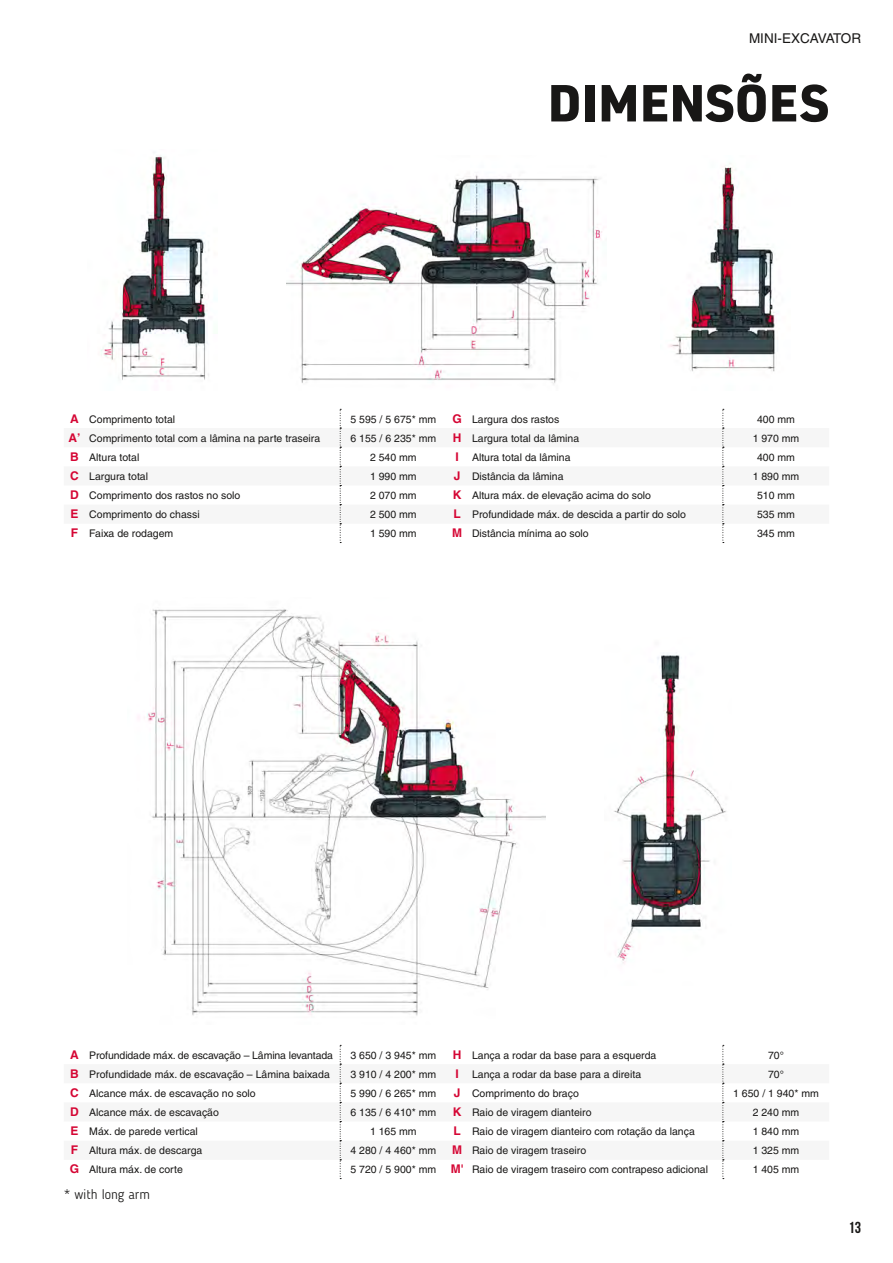
<style>
.page{position:relative;width:893px;height:1263px;background:#fff}
.page>*{position:absolute;margin:0;border:0;box-sizing:border-box;transform-origin:0 0}
.t1{font:900 51px "URWDIN";color:#181716}
.t2{font:15.9px "Bebas Neue";color:#181716}
.t3{font:13.5px "Helvetica LT Pro";color:#181716}
.t4{font:300 13.5px "Blogger Sans";color:#181716}
.t5{font:10.5px "Helvetica LT Pro";color:#181716}
.s1{font-weight:700;font-size:12px;color:#d50634}
</style>
<div class="page">
<img style="left:138px;top:609px;width:408px;height:407px">
<svg style="left:340px;top:409px;width:1px;height:134px"></svg>
<svg style="left:722px;top:409px;width:2px;height:134px"></svg>
<svg style="left:722px;top:1045px;width:2px;height:134px"></svg>
<svg style="left:340px;top:1045px;width:1px;height:134px"></svg>
<img style="left:286px;top:175px;width:316px;height:210px">
<img style="left:669px;top:163px;width:108px;height:209px">
<img style="left:100px;top:156px;width:109px;height:224px">
<img style="left:614px;top:655px;width:112px;height:309px">
<p class="t3" style="left:749px;top:30px;width:114px">MINI-EXCAVATOR</p>
<h1 class="t1" style="left:548px;top:68px;width:283px">DIMENSÕES</h1>
<p class="t5" style="left:70px;top:413px;width:107px"><span class="s1">A</span> Comprimento total</p>
<p class="t5" style="left:350px;top:413px;width:87px">5 595 / 5 675* mm</p>
<p class="t5" style="left:452px;top:413px;width:108px"><span class="s1">G</span> Largura dos rastos</p>
<p class="t5" style="left:757px;top:413px;width:39px">400 mm</p>
<p class="t5" style="left:68px;top:432px;width:253px"><span class="s1">A’</span> Comprimento total com a lâmina na parte traseira</p>
<p class="t5" style="left:350px;top:432px;width:87px">6 155 / 6 235* mm</p>
<p class="t5" style="left:453px;top:432px;width:128px"><span class="s1">H</span> Largura total da lâmina</p>
<p class="t5" style="left:753px;top:432px;width:48px">1 970 mm</p>
<p class="t5" style="left:70px;top:451px;width:71px"><span class="s1">B</span> Altura total</p>
<p class="t5" style="left:370px;top:451px;width:48px">2 540 mm</p>
<p class="t5" style="left:455px;top:451px;width:117px"><span class="s1">I</span> Altura total da lâmina</p>
<p class="t5" style="left:757px;top:451px;width:39px">400 mm</p>
<p class="t5" style="left:70px;top:470px;width:80px"><span class="s1">C</span> Largura total</p>
<p class="t5" style="left:370px;top:470px;width:48px">1 990 mm</p>
<p class="t5" style="left:454px;top:470px;width:111px"><span class="s1">J</span> Distância da lâmina</p>
<p class="t5" style="left:753px;top:470px;width:48px">1 890 mm</p>
<p class="t5" style="left:70px;top:489px;width:172px"><span class="s1">D</span> Comprimento dos rastos no solo</p>
<p class="t5" style="left:370px;top:489px;width:48px">2 070 mm</p>
<p class="t5" style="left:453px;top:489px;width:200px"><span class="s1">K</span> Altura máx. de elevação acima do solo</p>
<p class="t5" style="left:757px;top:489px;width:39px">510 mm</p>
<p class="t5" style="left:70px;top:508px;width:131px"><span class="s1">E</span> Comprimento do chassi</p>
<p class="t5" style="left:370px;top:508px;width:48px">2 500 mm</p>
<p class="t5" style="left:453px;top:508px;width:234px"><span class="s1">L</span> Profundidade máx. de descida a partir do solo</p>
<p class="t5" style="left:757px;top:508px;width:39px">535 mm</p>
<p class="t5" style="left:71px;top:528px;width:104px"><span class="s1">F</span> Faixa de rodagem</p>
<p class="t5" style="left:370px;top:528px;width:48px">1 590 mm</p>
<p class="t5" style="left:452px;top:528px;width:138px"><span class="s1">M</span> Distância mínima ao solo</p>
<p class="t5" style="left:757px;top:528px;width:39px">345 mm</p>
<p class="t5" style="left:70px;top:1049px;width:264px"><span class="s1">A</span> Profundidade máx. de escavação – Lâmina levantada</p>
<p class="t5" style="left:350px;top:1049px;width:87px">3 650 / 3 945* mm</p>
<p class="t5" style="left:453px;top:1049px;width:205px"><span class="s1">H</span> Lança a rodar da base para a esquerda</p>
<p class="t5" style="left:768px;top:1049px;width:17px">70°</p>
<p class="t5" style="left:70px;top:1068px;width:261px"><span class="s1">B</span> Profundidade máx. de escavação – Lâmina baixada</p>
<p class="t5" style="left:350px;top:1068px;width:87px">3 910 / 4 200* mm</p>
<p class="t5" style="left:455px;top:1068px;width:187px"><span class="s1">I</span> Lança a rodar da base para a direita</p>
<p class="t5" style="left:768px;top:1068px;width:17px">70°</p>
<p class="t5" style="left:70px;top:1087px;width:187px"><span class="s1">C</span> Alcance máx. de escavação no solo</p>
<p class="t5" style="left:350px;top:1087px;width:87px">5 990 / 6 265* mm</p>
<p class="t5" style="left:454px;top:1087px;width:127px"><span class="s1">J</span> Comprimento do braço</p>
<p class="t5" style="left:733px;top:1087px;width:87px">1 650 / 1 940* mm</p>
<p class="t5" style="left:70px;top:1106px;width:150px"><span class="s1">D</span> Alcance máx. de escavação</p>
<p class="t5" style="left:350px;top:1106px;width:87px">6 135 / 6 410* mm</p>
<p class="t5" style="left:453px;top:1106px;width:140px"><span class="s1">K</span> Raio de viragem dianteiro</p>
<p class="t5" style="left:753px;top:1106px;width:48px">2 240 mm</p>
<p class="t5" style="left:70px;top:1125px;width:129px"><span class="s1">E</span> Máx. de parede vertical</p>
<p class="t5" style="left:370px;top:1125px;width:48px">1 165 mm</p>
<p class="t5" style="left:453px;top:1125px;width:243px"><span class="s1">L</span> Raio de viragem dianteiro com rotação da lança</p>
<p class="t5" style="left:753px;top:1125px;width:48px">1 840 mm</p>
<p class="t5" style="left:71px;top:1144px;width:133px"><span class="s1">F</span> Altura máx. de descarga</p>
<p class="t5" style="left:350px;top:1144px;width:87px">4 280 / 4 460* mm</p>
<p class="t5" style="left:452px;top:1144px;width:136px"><span class="s1">M</span> Raio de viragem traseiro</p>
<p class="t5" style="left:753px;top:1144px;width:48px">1 325 mm</p>
<p class="t5" style="left:70px;top:1164px;width:115px"><span class="s1">G</span> Altura máx. de corte</p>
<p class="t5" style="left:350px;top:1164px;width:359px">5 720 / 5 900* mm <span class="s1">M'</span> Raio de viragem traseiro com contrapeso adicional</p>
<p class="t5" style="left:753px;top:1164px;width:48px">1 405 mm</p>
<p class="t4" style="left:64px;top:1186px;width:88px">* with long arm</p>
<h2 class="t2" style="left:848px;top:1218px;width:14px">13</h2>
</div>
